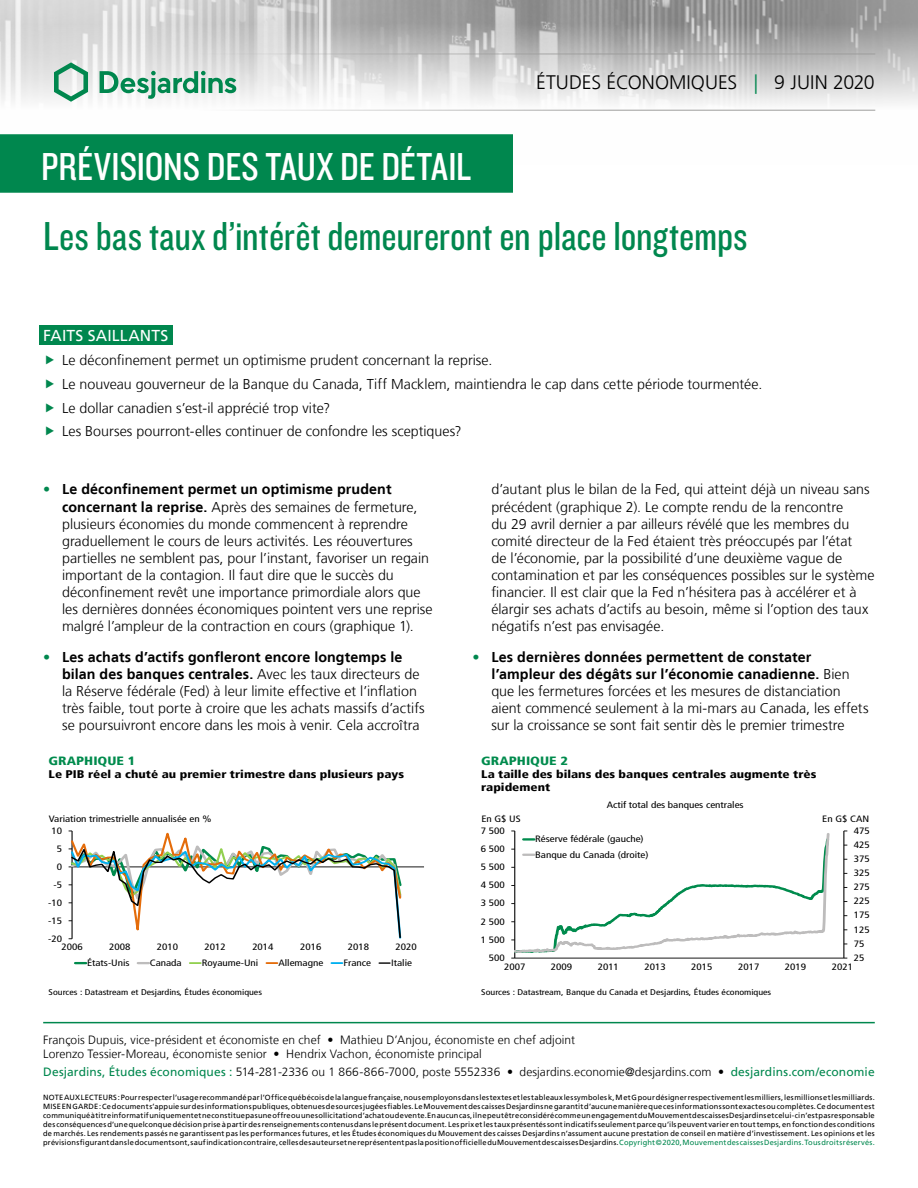
<style>
.page{position:relative;width:918px;height:1188px;background:#fff}
.page>*{position:absolute;margin:0;border:0;box-sizing:border-box;transform-origin:0 0}
.t1{font:42px "Knockout 29 Junior Ltweight";letter-spacing:-.005em;color:#00874e}
.t2{font:40.5px "Knockout 29 Junior Ltweight";color:#fff}
.t3{font:300 19.5px "Frutiger LT";color:#000}
.t4{font:15.75px "Frutiger LT";letter-spacing:.01em;color:#fff}
.t5{font:300 14.25px/17.1px "Frutiger LT";color:#000}
.t6{font:300 12px/14.4px "Frutiger LT";letter-spacing:.005em;color:#000}
.t7{font:900 condensed 12px "Frutiger LT";color:#008b4d;scale:1.2 1}
.t8{font:900 condensed 11.1px/13.2px "Frutiger LT";color:#000;scale:1.2 1}
.t9{font:condensed 9.3px "Frutiger LT";color:#000;scale:1.2 1}
.t10{font:condensed 9.15px/15.3px "Frutiger LT";color:#000;scale:1.2 1}
.t11{font:condensed 8.25px "Frutiger LT";color:#000;scale:1.2 1}
.t12{font:7.5px/9px "Frutiger LT";letter-spacing:.025em;color:#000;text-align:justify}
.s1{color:#00874e}
.s2{font-weight:700;color:#00874e}
.s3{font-weight:700}
.s4{font-weight:400;color:#00874e}
</style>
<div class="page">
<img style="left:0;top:0;width:918px;height:111px">
<hr style="left:43px;top:54px;width:832px;height:1px;background:#9d9d9c">
<hr style="left:43px;top:110px;width:832px;height:1px;background:#9d9d9c">
<svg style="left:54px;top:62px;width:34px;height:40px"></svg>
<svg style="left:100px;top:71px;width:136px;height:28px"></svg>
<div style="left:0;top:135px;width:512px;height:57px;background:#00874e"></div>
<div style="left:0;top:134px;width:513px;height:59px;border:2px solid #00874e"></div>
<hr style="left:43px;top:1022px;width:832px;height:1px;background:#00874e">
<div style="left:39px;top:325px;width:133px;height:20px;background:#00874e"></div>
<hr style="left:844px;top:831px;width:1px;height:127px;background:#000">
<hr style="left:515px;top:958px;width:329px;height:1px;background:#000">
<svg style="left:511px;top:831px;width:320px;height:128px"></svg>
<hr style="left:72px;top:867px;width:352px;height:1px;background:#000">
<svg style="left:69px;top:831px;width:334px;height:108px"></svg>
<svg style="left:75px;top:962px;width:11px;height:2px"></svg>
<svg style="left:138px;top:962px;width:11px;height:2px"></svg>
<svg style="left:190px;top:962px;width:11px;height:2px"></svg>
<svg style="left:267px;top:962px;width:10px;height:2px"></svg>
<svg style="left:332px;top:962px;width:10px;height:2px"></svg>
<svg style="left:379px;top:962px;width:11px;height:2px"></svg>
<h2 class="t2" style="left:41px;top:140px;width:432px">PRÉVISIONS DES TAUX DE DÉTAIL</h2>
<h3 class="t3" style="left:536px;top:72px;width:340px">ÉTUDES ÉCONOMIQUES <span class="s1">|</span> 9 JUIN 2020</h3>
<h1 class="t1" style="left:43px;top:209px;width:706px">Les bas taux d’intérêt demeureront en place longtemps</h1>
<p class="t4" style="left:43px;top:326px;width:127px">FAITS SAILLANTS</p>
<p class="t5" style="left:62px;top:348px;width:702px;line-height:23.9px">Le déconfinement permet un optimisme prudent concernant la reprise.<br>Le nouveau gouverneur de la Banque du Canada, Tiff Macklem, maintiendra le cap dans cette période tourmentée.<br>Le dollar canadien s’est-il apprécié trop vite?<br>Les Bourses pourront-elles continuer de confondre les sceptiques?</p>
<p class="t5" style="left:62px;top:481px;width:372px;text-indent:-19px"><span class="s2">•</span> <span class="s3">Le déconfinement permet un optimisme prudent concernant la reprise.</span> Après des semaines de fermeture, plusieurs économies du monde commencent à reprendre graduellement le cours de leurs activités. Les réouvertures partielles ne semblent pas, pour l’instant, favoriser un regain important de la contagion. Il faut dire que le succès du déconfinement revêt une importance primordiale alors que les dernières données économiques pointent vers une reprise malgré l’ampleur de la contraction en cours (graphique 1).</p>
<p class="t5" style="left:62px;top:649px;width:364px;text-indent:-19px"><span class="s2">•</span> <span class="s3">Les achats d’actifs gonfleront encore longtemps le bilan des banques centrales.</span> Avec les taux directeurs de la Réserve fédérale (Fed) à leur limite effective et l’inflation très faible, tout porte à croire que les achats massifs d’actifs se poursuivront encore dans les mois à venir. Cela accroîtra</p>
<p class="t5" style="left:491px;top:481px;width:385px">d’autant plus le bilan de la Fed, qui atteint déjà un niveau sans précédent (graphique 2). Le compte rendu de la rencontre<br>du 29 avril dernier a par ailleurs révélé que les membres du comité directeur de la Fed étaient très préoccupés par l’état<br>de l’économie, par la possibilité d’une deuxième vague de contamination et par les conséquences possibles sur le système financier. Il est clair que la Fed n’hésitera pas à accélérer et à élargir ses achats d’actifs au besoin, même si l’option des taux négatifs n’est pas envisagée.</p>
<p class="t5" style="left:491px;top:649px;width:379px;text-indent:-19px"><span class="s2">•</span> <span class="s3">Les dernières données permettent de constater l’ampleur des dégâts sur l’économie canadienne.</span> Bien que les fermetures forcées et les mesures de distanciation aient commencé seulement à la mi-mars au Canada, les effets sur la croissance se sont fait sentir dès le premier trimestre</p>
<p class="t7" style="left:49px;top:753px;width:74px">GRAPHIQUE 1</p>
<p class="t8" style="left:49px;top:768px;width:298px">Le PIB réel a chuté au premier trimestre dans plusieurs pays</p>
<p class="t7" style="left:481px;top:753px;width:74px">GRAPHIQUE 2</p>
<p class="t8" style="left:481px;top:768px;width:281px">La taille des bilans des banques centrales augmente très rapidement</p>
<p class="t10" style="left:607px;top:797px;width:116px">Actif total des banques centrales</p>
<p class="t10" style="left:49px;top:811px;width:137px">Variation trimestrielle annualisée en %</p>
<p class="t10" style="left:481px;top:811px;width:34px">En G$ US</p>
<p class="t10" style="left:822px;top:811px;width:41px">En G$ CAN</p>
<p class="t9" style="left:51px;top:825px;width:10px">10</p>
<p class="t10" style="left:57px;top:841px;width:6px">5</p>
<p class="t10" style="left:57px;top:859px;width:6px">0</p>
<p class="t9" style="left:481px;top:825px;width:21px">7 500</p>
<p class="t10" style="left:481px;top:841px;width:21px">6 500</p>
<p class="t10" style="left:481px;top:859px;width:21px">5 500</p>
<p class="t10" style="left:535px;top:831px;width:96px">Réserve fédérale (gauche)<br>Banque du Canada (droite)</p>
<p class="t9" style="left:854px;top:825px;width:15px">475</p>
<p class="t10" style="left:854px;top:837px;width:15px">425</p>
<p class="t10" style="left:854px;top:851px;width:15px">375</p>
<p class="t10" style="left:854px;top:865px;width:15px">325</p>
<p class="t9" style="left:53px;top:879px;width:9px">-5</p>
<p class="t10" style="left:481px;top:877px;width:21px">4 500</p>
<p class="t10" style="left:854px;top:879px;width:15px">275</p>
<p class="t10" style="left:48px;top:895px;width:13px">-10</p>
<p class="t9" style="left:481px;top:898px;width:21px">3 500</p>
<p class="t10" style="left:854px;top:894px;width:15px">225</p>
<p class="t10" style="left:48px;top:913px;width:13px">-15</p>
<p class="t10" style="left:481px;top:914px;width:21px">2 500</p>
<p class="t10" style="left:854px;top:908px;width:15px">175</p>
<p class="t10" style="left:854px;top:922px;width:15px">125</p>
<p class="t10" style="left:48px;top:931px;width:13px">-20</p>
<p class="t10" style="left:61px;top:940px;width:19px">2006</p>
<p class="t10" style="left:109px;top:940px;width:19px">2008</p>
<p class="t10" style="left:157px;top:940px;width:19px">2010</p>
<p class="t10" style="left:205px;top:940px;width:19px">2012</p>
<p class="t10" style="left:252px;top:940px;width:19px">2014</p>
<p class="t10" style="left:300px;top:940px;width:19px">2016</p>
<p class="t10" style="left:348px;top:940px;width:19px">2018</p>
<p class="t10" style="left:396px;top:940px;width:19px">2020</p>
<p class="t10" style="left:87px;top:955px;width:37px">États-Unis</p>
<p class="t10" style="left:150px;top:955px;width:28px">Canada</p>
<p class="t10" style="left:202px;top:955px;width:49px">Royaume-Uni</p>
<p class="t10" style="left:278px;top:955px;width:39px">Allemagne</p>
<p class="t10" style="left:343px;top:955px;width:25px">France</p>
<p class="t10" style="left:391px;top:955px;width:19px">Italie</p>
<p class="t10" style="left:481px;top:932px;width:21px">1 500</p>
<p class="t10" style="left:489px;top:950px;width:15px">500</p>
<p class="t9" style="left:854px;top:938px;width:10px">75</p>
<p class="t10" style="left:854px;top:950px;width:10px">25</p>
<p class="t10" style="left:504px;top:959px;width:19px">2007</p>
<p class="t10" style="left:551px;top:959px;width:19px">2009</p>
<p class="t10" style="left:598px;top:959px;width:19px">2011</p>
<p class="t10" style="left:645px;top:959px;width:19px">2013</p>
<p class="t10" style="left:691px;top:959px;width:19px">2015</p>
<p class="t10" style="left:738px;top:959px;width:19px">2017</p>
<p class="t10" style="left:785px;top:959px;width:19px">2019</p>
<p class="t10" style="left:832px;top:959px;width:19px">2021</p>
<p class="t11" style="left:49px;top:987px;width:179px">Sources : Datastream et Desjardins, Études économiques</p>
<p class="t11" style="left:481px;top:987px;width:243px">Sources : Datastream, Banque du Canada et Desjardins, Études économiques</p>
<p class="t6" style="left:43px;top:1032px;width:533px">François Dupuis, vice-président et économiste en chef • Mathieu D’Anjou, économiste en chef adjoint<br>Lorenzo Tessier-Moreau, économiste senior • Hendrix Vachon, économiste principal</p>
<p class="t6" style="left:43px;top:1065px;width:833px"><span class="s4">Desjardins, Études économiques :</span> 514‑281‑2336 ou 1 866‑866‑7000, poste 5552336 • desjardins.economie@desjardins.com • <span class="s4">desjardins.com/economie</span></p>
<p class="t12" style="left:43px;top:1093px;width:833px">NOTE AUX LECTEURS: Pour respecter l’usage recommandé par l’Office québécois de la langue française, nous employons dans les textes et les tableaux les symboles k, M et G pour désigner respectivement les milliers, les millions et les milliards.<br>MISE EN GARDE: Ce document s’appuie sur des informations publiques, obtenues de sources jugées fiables. Le Mouvement des caisses Desjardins ne garantit d’aucune manière que ces informations sont exactes ou complètes. Ce document est communiqué à titre informatif uniquement et ne constitue pas une offre ou une sollicitation d’achat ou de vente. En aucun cas, il ne peut être considéré comme un engagement du Mouvement des caisses Desjardins et celui-ci n’est pas responsable des conséquences d’une quelconque décision prise à partir des renseignements contenus dans le présent document. Les prix et les taux présentés sont indicatifs seulement parce qu’ils peuvent varier en tout temps, en fonction des conditions de marchés. Les rendements passés ne garantissent pas les performances futures, et les Études économiques du Mouvement des caisses Desjardins n’assument aucune prestation de conseil en matière d’investissement. Les opinions et les prévisions figurant dans le document sont, sauf indication contraire, celles des auteurs et ne représentent pas la position officielle du Mouvement des caisses Desjardins. <span class="s1">Copyright©2020, Mouvement des caisses Desjardins. Tous droits réservés.</span></p>
</div>
